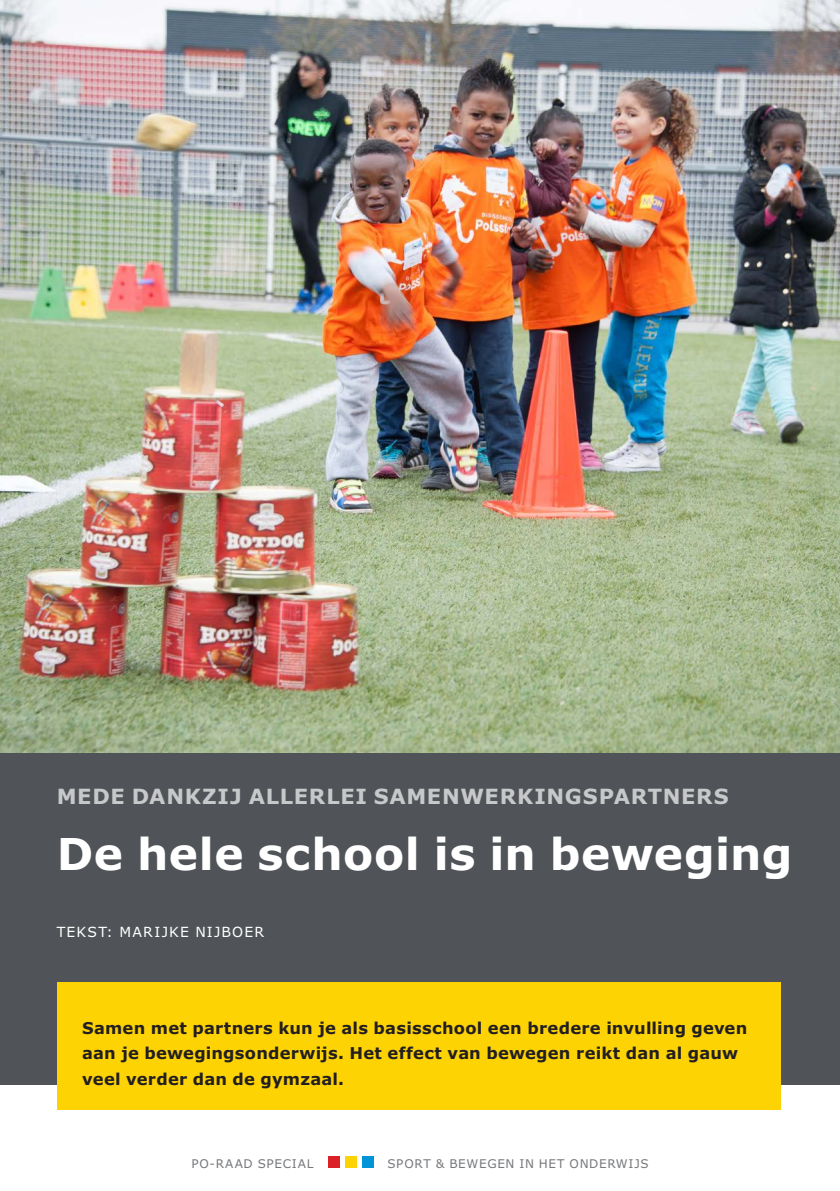
<style>
.page{position:relative;width:840px;height:1191px;background:#fff}
.page>*{position:absolute;margin:0;border:0;box-sizing:border-box;transform-origin:0 0}
.PO_kop{font:700 44px "Verdana";letter-spacing:.01em;color:#fff}
.PO_chapeau{font:700 21px "Verdana";letter-spacing:.035em;color:#c7c8ca}
.PO_intro{font:700 16.2px/25.6px "Verdana";letter-spacing:.01em;color:#231f20}
.PO_auteursnaam{font:14px "Verdana";letter-spacing:.085em;color:#fff}
.t1{font:12px "Verdana";letter-spacing:.055em;color:#76787b}
</style>
<div class="page">
<div style="left:0;top:753px;width:839px;height:331px;background:#505357"></div>
<img style="left:0;top:0;width:839px;height:753px">
<div style="left:57px;top:982px;width:723px;height:128px;background:#fed304"></div>
<div style="left:362px;top:1156px;width:11px;height:11px;background:#0095d9"></div>
<div style="left:345px;top:1156px;width:11px;height:11px;background:#fed304"></div>
<div style="left:328px;top:1156px;width:11px;height:11px;background:#da2128"></div>
<p class="PO_chapeau" style="left:57px;top:783px;width:673px">MEDE DANKZIJ ALLERLEI SAMENWERKINGSPARTNERS</p>
<p class="PO_kop" style="left:57px;top:825px;width:737px">De hele school is in beweging</p>
<p class="PO_auteursnaam" style="left:57px;top:922px;width:209px">TEKST: MARIJKE NIJBOER</p>
<p class="PO_intro" style="left:82px;top:1014px;width:666px">Samen met partners kun je als basisschool een bredere invulling geven aan je bewegingsonderwijs. Het effect van bewegen reikt dan al gauw veel verder dan de gymzaal.</p>
<p class="t1" style="left:191px;top:1155px;width:123px">PO-RAAD SPECIAL</p>
<p class="t1" style="left:387px;top:1155px;width:262px">SPORT &amp; BEWEGEN IN HET ONDERWIJS</p>
</div>
